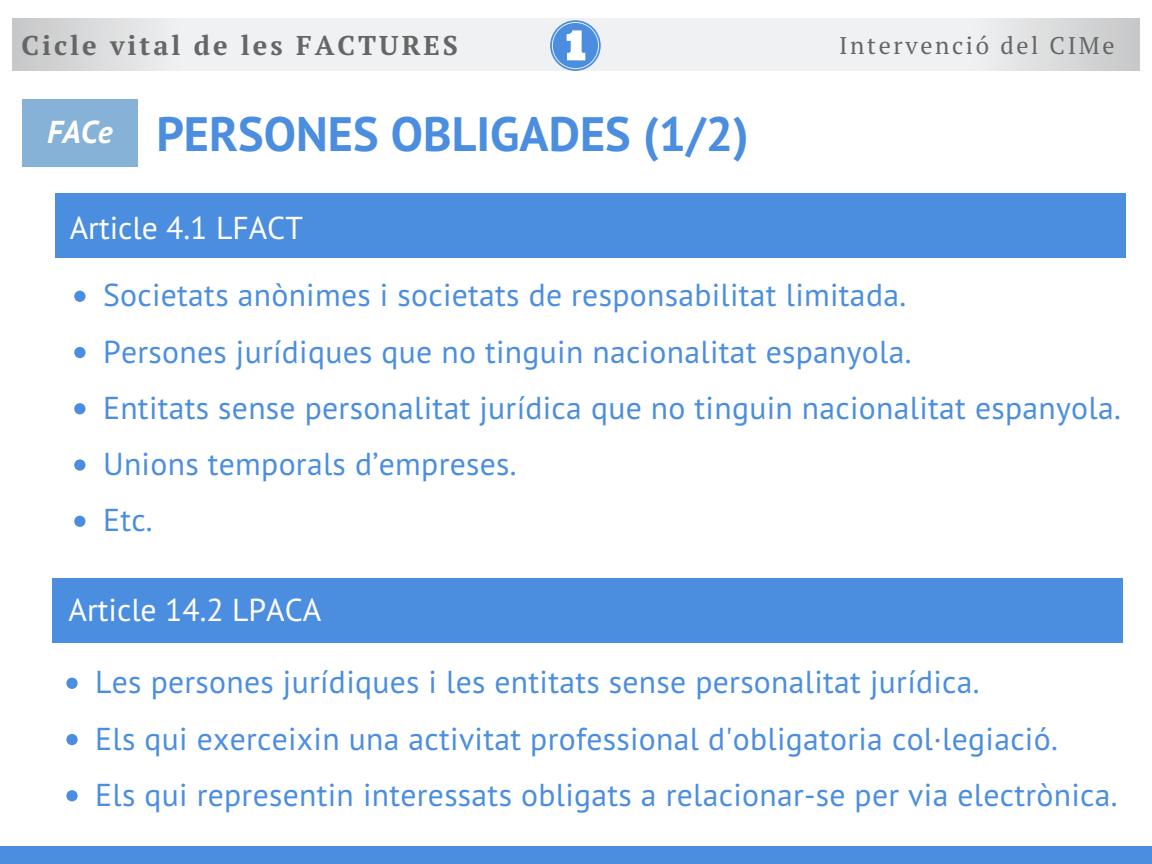
<style>
.page{position:relative;width:1152px;height:864px;background:#fff}
.page>*{position:absolute;margin:0;border:0;box-sizing:border-box;transform-origin:0 0}
.t1{font:700 48.3px "PT Sans";color:#4b8ee0}
.t2{font:31.65px/56.2px "PT Sans";letter-spacing:.01em;color:#4b8ee0}
.t3{font:31.65px "PT Sans";color:#fff}
.t4{font:italic 700 31.65px "PT Sans";color:#fff}
.t5{font:700 27.15px "PT Serif";letter-spacing:.11em;color:#666}
.t6{font:24.15px "PT Serif";letter-spacing:.11em;color:#666}
</style>
<div class="page">
<svg style="left:12px;top:18px;width:1128px;height:53px;fill:#f0f1f2"></svg>
<div style="left:0;top:846px;width:1152px;height:18px;background:#4b8ee0"></div>
<svg style="left:550px;top:20px;width:51px;height:51px"></svg>
<svg style="left:74px;top:291px;width:11px;height:11px"></svg>
<svg style="left:74px;top:347px;width:11px;height:11px"></svg>
<svg style="left:74px;top:403px;width:11px;height:11px"></svg>
<svg style="left:74px;top:459px;width:11px;height:12px"></svg>
<svg style="left:74px;top:516px;width:11px;height:11px"></svg>
<div style="left:23px;top:99px;width:115px;height:67px;background:#86b2d8"></div>
<div style="left:55px;top:194px;width:1071px;height:64px;background:#4b8ee0"></div>
<div style="left:52px;top:578px;width:1071px;height:64px;background:#4b8ee0"></div>
<svg style="left:66px;top:678px;width:12px;height:11px"></svg>
<svg style="left:66px;top:734px;width:12px;height:11px"></svg>
<svg style="left:66px;top:790px;width:12px;height:11px"></svg>
<p class="t5" style="left:21px;top:27px;width:438px">Cicle vital de les FACTURES</p>
<p class="t6" style="left:839px;top:28px;width:277px">Intervenció del CIMe</p>
<p class="t4" style="left:47px;top:111px;width:67px">FACe</p>
<h1 class="t1" style="left:156px;top:101px;width:594px">PERSONES OBLIGADES (1/2)</h1>
<p class="t3" style="left:70px;top:206px;width:235px">Article 4.1 LFACT</p>
<p class="t2" style="left:103px;top:267px;width:1019px">Societats anònimes i societats de responsabilitat limitada.<br>Persones jurídiques que no tinguin nacionalitat espanyola.<br>Entitats sense personalitat jurídica que no tinguin nacionalitat espanyola.<br>Unions temporals d’empreses.<br>Etc.</p>
<p class="t3" style="left:69px;top:589px;width:254px">Article 14.2 LPACA</p>
<p class="t2" style="left:95px;top:654px;width:1024px">Les persones jurídiques i les entitats sense personalitat jurídica.<br>Els qui exerceixin una activitat professional d'obligatoria col·legiació.<br>Els qui representin interessats obligats a relacionar-se per via electrònica.</p>
</div>
